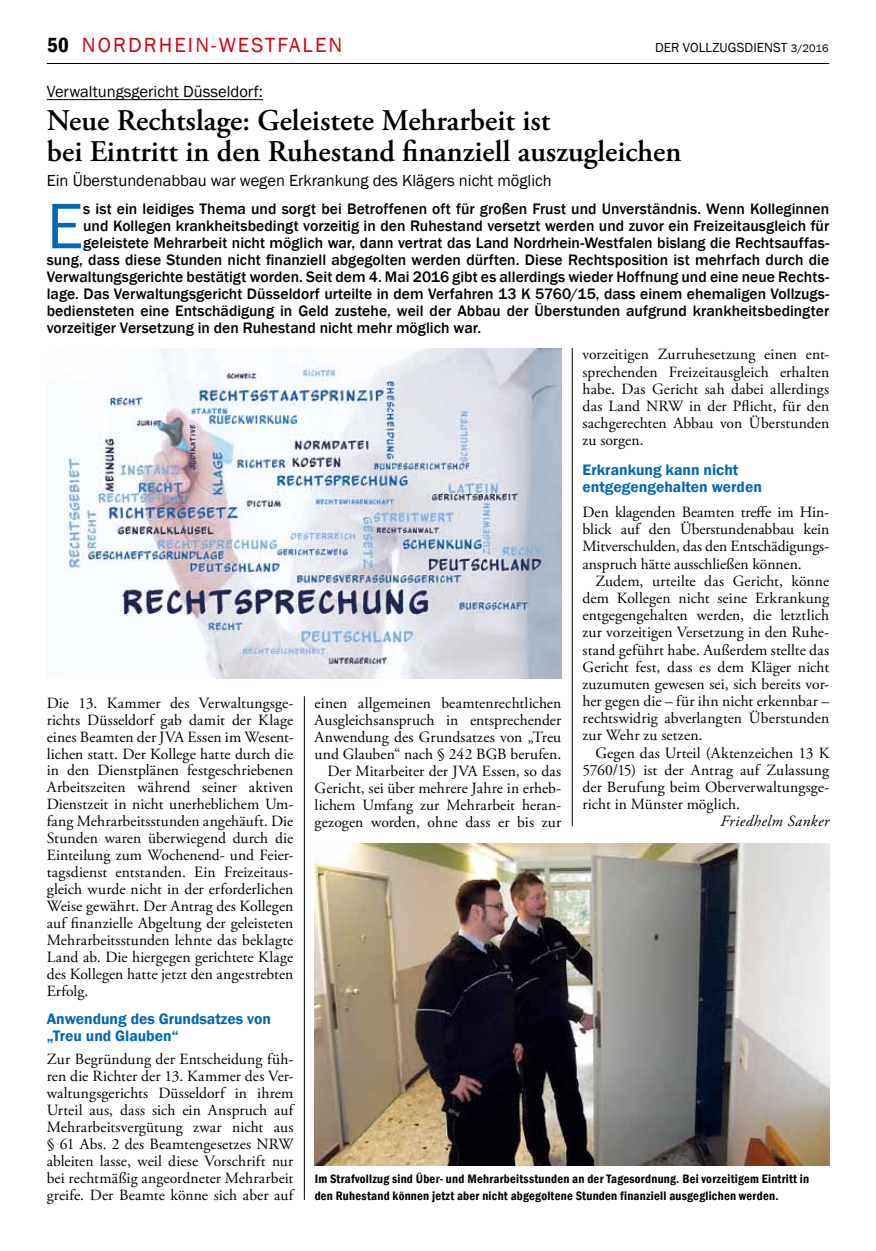
<style>
.page{position:relative;width:876px;height:1251px;background:#fff}
.page>*{position:absolute;margin:0;border:0;box-sizing:border-box;transform-origin:0 0}
.t1{font:66.45px "Franklin Gothic";color:#0068b5}
.t2{font:600 30px/31.5px "Adobe Garamond Pro";color:#000}
.t3{font:21px "Franklin Gothic";letter-spacing:.1em;color:#d1010e}
.t4{font:16.5px "Franklin Gothic";color:#000}
.t5{font:15.6px/17px "Adobe Garamond Pro";color:#000;text-align:justify}
.t6{font:500 15.6px "Franklin Gothic";letter-spacing:.005em;color:#000}
.t7{font:600 15.6px/17px "Franklin Gothic";color:#0068b5}
.t8{font:italic 15.6px "Adobe Garamond Pro";letter-spacing:.025em;color:#000}
.t9{font:13.5px "Franklin Gothic";letter-spacing:.005em;color:#000}
.t10{font:600 condensed 12.6px/17px "Franklin Gothic";letter-spacing:.02em;color:#000}
.s1{font-weight:600;font-stretch:condensed;color:#000}
.s2{font-size:11.25px}
</style>
<div class="page">
<hr style="left:47px;top:63px;width:782px;height:1px;background:#000">
<hr style="left:572px;top:348px;width:1px;height:478px;background:#000">
<hr style="left:304px;top:696px;width:1px;height:503px;background:#000">
<hr style="left:47px;top:99px;width:216px;height:1px;background:#000">
<img style="left:63px;top:348px;width:498px;height:330px">
<img style="left:315px;top:843px;width:514px;height:322px">
<p class="t3" style="left:47px;top:32px;width:297px"><span class="s1">50</span> NORDRHEIN-WESTFALEN</p>
<p class="t9" style="left:655px;top:40px;width:175px">DER VOLLZUGSDIENST <span class="s2">3/2016</span></p>
<p class="t4" style="left:47px;top:81px;width:218px">Verwaltungsgericht Düsseldorf:</p>
<p class="t2" style="left:47px;top:105px;width:636px">Neue Rechtslage: Geleistete Mehrarbeit ist<br>bei Eintritt in den Ruhestand finanziell auszugleichen</p>
<p class="t4" style="left:47px;top:171px;width:506px">Ein Überstundenabbau war wegen Erkrankung des Klägers nicht möglich</p>
<p class="t1" style="left:47px;top:185px;width:38px">E</p>
<p class="t6" style="left:83px;top:199px;width:747px">s ist ein leidiges Thema und sorgt bei Betroffenen oft für großen Frust und Unverständnis. Wenn Kolleginnen</p>
<p class="t6" style="left:83px;top:216px;width:747px">und Kollegen krankheitsbedingt vorzeitig in den Ruhestand versetzt werden und zuvor ein Freizeitausgleich für</p>
<p class="t6" style="left:83px;top:233px;width:747px">geleistete Mehrarbeit nicht möglich war, dann vertrat das Land Nordrhein-Westfalen bislang die Rechtsauffas-</p>
<p class="t6" style="left:47px;top:250px;width:784px">sung, dass diese Stunden nicht finanziell abgegolten werden dürften. Diese Rechtsposition ist mehrfach durch die</p>
<p class="t6" style="left:47px;top:267px;width:784px">Verwaltungsgerichte bestätigt worden. Seit dem 4. Mai 2016 gibt es allerdings wieder Hoffnung und eine neue Rechts-</p>
<p class="t6" style="left:47px;top:284px;width:784px">lage. Das Verwaltungsgericht Düsseldorf urteilte in dem Verfahren 13 K 5760/15, dass einem ehemaligen Vollzugs-</p>
<p class="t6" style="left:47px;top:301px;width:784px">bediensteten eine Entschädigung in Geld zustehe, weil der Abbau der Überstunden aufgrund krankheitsbedingter</p>
<p class="t6" style="left:47px;top:318px;width:436px">vorzeitiger Versetzung in den Ruhestand nicht mehr möglich war.</p>
<p class="t5" style="left:47px;top:694px;width:248px">Die 13. Kammer des Verwaltungsge&shy;richts Düsseldorf gab damit der Klage eines Beamten der JVA Essen im Wesent&shy;lichen statt. Der Kollege hatte durch die in den Dienstplänen festgeschriebenen Arbeitszeiten während seiner aktiven Dienstzeit in nicht unerheblichem Um&shy;fang Mehrarbeitsstunden angehäuft. Die Stunden waren überwiegend durch die Einteilung zum Wochenend- und Feier&shy;tagsdienst entstanden. Ein Freizeitaus&shy;gleich wurde nicht in der erforderlichen Weise gewährt. Der Antrag des Kollegen auf finanzielle Abgeltung der geleisteten Mehrarbeitsstunden lehnte das beklagte Land ab. Die hiergegen gerichtete Klage des Kollegen hatte jetzt den angestrebten Erfolg.</p>
<p class="t7" style="left:47px;top:1010px;width:226px">Anwendung des Grundsatzes von „Treu und Glauben“</p>
<p class="t5" style="left:47px;top:1050px;width:248px">Zur Begründung der Entscheidung füh&shy;ren die Richter der 13. Kammer des Ver&shy;waltungsgerichts Düsseldorf in ihrem Urteil aus, dass sich ein Anspruch auf Mehrarbeitsvergütung zwar nicht aus § 61 Abs. 2 des Beamtengesetzes NRW ableiten lasse, weil diese Vorschrift nur bei rechtmäßig angeordneter Mehrarbeit greife. Der Beamte könne sich aber auf</p>
<p class="t5" style="left:315px;top:694px;width:248px;text-align:right">einen allgemeinen beamtenrechtlichen Ausgleichsanspruch in entsprechender Anwendung des Grundsatzes von „Treu und Glauben“ nach § 242 BGB berufen.<br>Der Mitarbeiter der JVA Essen, so das Gericht, sei über mehrere Jahre in erheb&shy;lichem Umfang zur Mehrarbeit heran&shy;gezogen worden, ohne dass er bis zur</p>
<p class="t5" style="left:583px;top:346px;width:248px">vorzeitigen Zurruhesetzung einen ent&shy;sprechenden Freizeitausgleich erhalten habe. Das Gericht sah dabei allerdings das Land NRW in der Pflicht, für den sachgerechten Abbau von Überstunden zu sorgen.</p>
<p class="t7" style="left:583px;top:461px;width:181px">Erkrankung kann nicht entgegengehalten werden</p>
<p class="t5" style="left:583px;top:504px;width:248px">Den klagenden Beamten treffe im Hin-</p>
<p class="t5" style="left:583px;top:521px;width:248px">blick auf den Überstundenabbau kein</p>
<p class="t5" style="left:583px;top:538px;width:248px">Mitverschulden, das den Entschädigungs-</p>
<p class="t5" style="left:583px;top:555px;width:221px">anspruch hätte ausschließen können.</p>
<p class="t5" style="left:595px;top:573px;width:235px">Zudem, urteilte das Gericht, könne</p>
<p class="t5" style="left:583px;top:590px;width:248px">dem Kollegen nicht seine Erkrankung</p>
<p class="t5" style="left:583px;top:607px;width:248px">entgegengehalten werden, die letztlich</p>
<p class="t5" style="left:583px;top:624px;width:248px">zur vorzeitigen Versetzung in den Ruhe-</p>
<p class="t5" style="left:583px;top:641px;width:248px">stand geführt habe. Außerdem stellte das</p>
<p class="t5" style="left:583px;top:658px;width:248px">Gericht fest, dass es dem Kläger nicht</p>
<p class="t5" style="left:583px;top:675px;width:248px">zuzumuten gewesen sei, sich bereits vor-</p>
<p class="t5" style="left:583px;top:693px;width:248px">her gegen die – für ihn nicht erkennbar –</p>
<p class="t5" style="left:583px;top:710px;width:248px">rechtswidrig abverlangten Überstunden</p>
<p class="t5" style="left:583px;top:727px;width:121px">zur Wehr zu setzen.</p>
<p class="t5" style="left:595px;top:744px;width:235px">Gegen das Urteil (Aktenzeichen 13 K</p>
<p class="t5" style="left:583px;top:761px;width:248px">5760/15) ist der Antrag auf Zulassung</p>
<p class="t5" style="left:583px;top:778px;width:248px">der Berufung beim Oberverwaltungsge-</p>
<p class="t5" style="left:583px;top:796px;width:159px">richt in Münster möglich.</p>
<p class="t8" style="left:721px;top:811px;width:110px">Friedhelm Sanker</p>
<p class="t10" style="left:315px;top:1169px;width:496px">Im Strafvollzug sind Über- und Mehrarbeitsstunden an der Tagesordnung. Bei vorzeitigem Eintritt in den Ruhestand können jetzt aber nicht abgegoltene Stunden finanziell ausgeglichen werden.</p>
</div>
